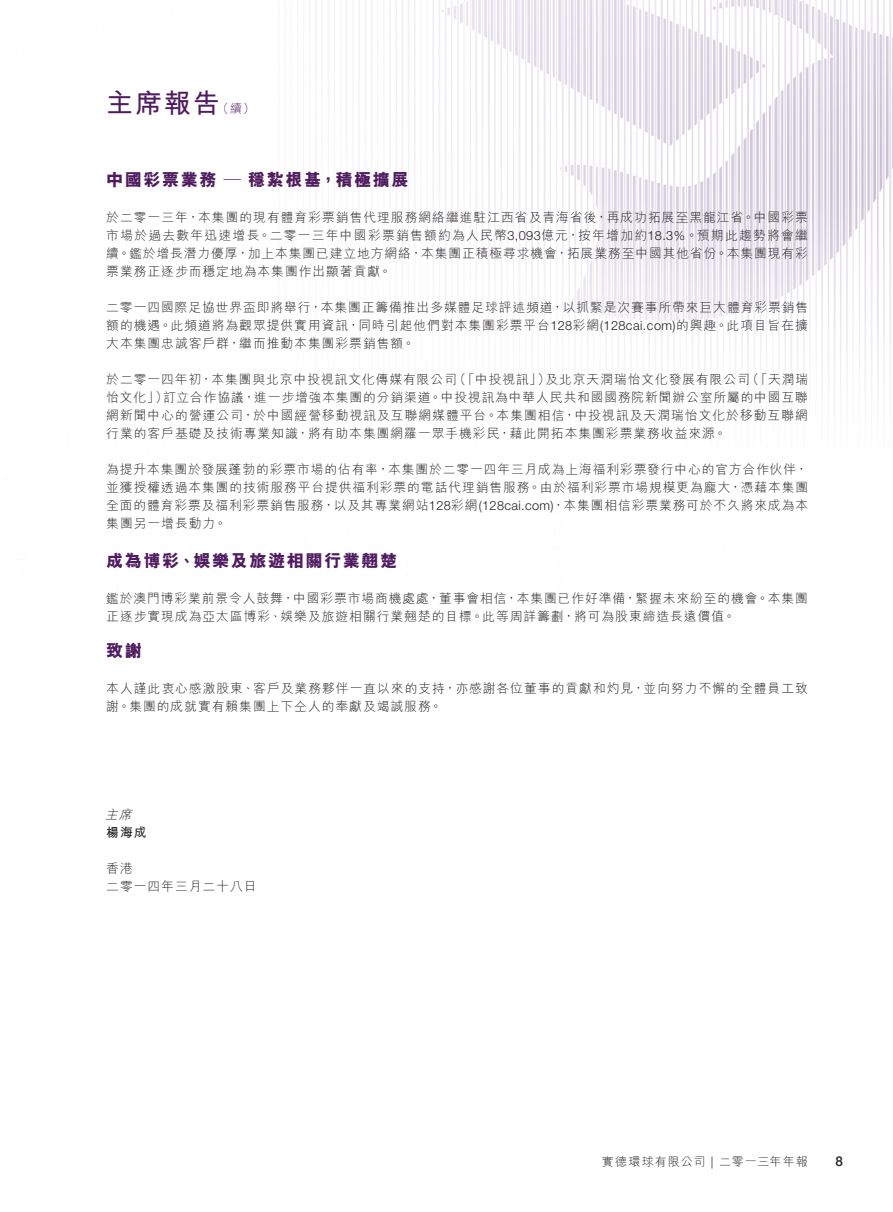
<style>
.page{position:relative;width:893px;height:1212px;background:#fff}
.page>*{position:absolute;margin:0;border:0;box-sizing:border-box;transform-origin:0 0}
.t1{font:27px "M Hei HK Bold E Ten B5 H";color:#501c60}
.t2{font:17.25px "M Hei HK Xbold E Ten B5 H";letter-spacing:.08em;color:#501c60}
.t3{font:500 13.5px "Helvetica Neue LT Std";color:#231f20}
.t4{font:12.75px/18px "M Hei HK Light E Ten B5 H";letter-spacing:.08em;color:#231f20;text-align:justify}
.t5{font:12.75px "M Hei HK Bold E Ten B5 H";color:#231f20}
.t6{font:italic 12.75px "M Hei HK Light E Ten B5 H";color:#231f20}
.t7{font:12px "M Hei HK Light E Ten B5 H";letter-spacing:.095em;color:#231f20}
.t8{font:12px "M Hei HK Light E Ten B5 H";color:#501c60}
.s1{font-family:"Helvetica Neue LT Std";font-weight:300}
</style>
<div class="page">
<img style="left:315px;top:0;width:578px;height:398px">
<h1 class="t1" style="left:106px;top:93px;width:115px">主席報告</h1>
<p class="t8" style="left:217px;top:104px;width:40px">（續）</p>
<h2 class="t2" style="left:106px;top:173px;width:304px">中國彩票業務 — 穩紮根基，積極擴展</h2>
<p class="t4" style="left:106px;top:209px;width:703px">於二零一三年，本集團的現有體育彩票銷售代理服務網絡繼進駐江西省及青海省後，再成功拓展至黑龍江省。中國彩票市場於過去數年迅速增長。二零一三年中國彩票銷售額約為人民幣<span class="s1">3,093</span>億元，按年增加約<span class="s1">18.3%</span>。預期此趨勢將會繼續。鑑於增長潛力優厚，加上本集團已建立地方網絡，本集團正積極尋求機會，拓展業務至中國其他省份。本集團現有彩票業務正逐步而穩定地為本集團作出顯著貢獻。</p>
<p class="t4" style="left:106px;top:299px;width:703px">二零一四國際足協世界盃即將舉行，本集團正籌備推出多媒體足球評述頻道，以抓緊是次賽事所帶來巨大體育彩票銷售額的機遇。此頻道將為觀眾提供實用資訊，同時引起他們對本集團彩票平台<span class="s1">128</span>彩網<span class="s1">(128cai.com)</span>的興趣。此項目旨在擴大本集團忠誠客戶群，繼而推動本集團彩票銷售額。</p>
<p class="t4" style="left:106px;top:371px;width:703px">於二零一四年初，本集團與北京中投視訊文化傳媒有限公司（「中投視訊」）及北京天潤瑞怡文化發展有限公司（「天潤瑞怡文化」）訂立合作協議，進一步增強本集團的分銷渠道。中投視訊為中華人民共和國國務院新聞辦公室所屬的中國互聯網新聞中心的營運公司，於中國經營移動視訊及互聯網媒體平台。本集團相信，中投視訊及天潤瑞怡文化於移動互聯網行業的客戶基礎及技術專業知識，將有助本集團網羅一眾手機彩民，藉此開拓本集團彩票業務收益來源。</p>
<p class="t4" style="left:106px;top:461px;width:703px">為提升本集團於發展蓬勃的彩票市場的佔有率，本集團於二零一四年三月成為上海福利彩票發行中心的官方合作伙伴，並獲授權透過本集團的技術服務平台提供福利彩票的電話代理銷售服務。由於福利彩票市場規模更為龐大，憑藉本集團全面的體育彩票及福利彩票銷售服務，以及其專業網站<span class="s1">128</span>彩網<span class="s1">(128cai.com)</span>，本集團相信彩票業務可於不久將來成為本集團另一增長動力。</p>
<h2 class="t2" style="left:106px;top:553px;width:292px">成為博彩、娛樂及旅遊相關行業翹楚</h2>
<p class="t4" style="left:106px;top:590px;width:703px">鑑於澳門博彩業前景令人鼓舞，中國彩票市場商機處處，董事會相信，本集團已作好準備，緊握未來紛至的機會。本集團正逐步實現成為亞太區博彩、娛樂及旅遊相關行業翹楚的目標。此等周詳籌劃，將可為股東締造長遠價值。</p>
<h2 class="t2" style="left:106px;top:643px;width:37px">致謝</h2>
<p class="t4" style="left:106px;top:680px;width:703px">本人謹此衷心感激股東、客戶及業務夥伴一直以來的支持，亦感謝各位董事的貢獻和灼見，並向努力不懈的全體員工致謝。集團的成就實有賴集團上下仝人的奉獻及竭誠服務。</p>
<p class="t6" style="left:105px;top:809px;width:31px">主席</p>
<p class="t5" style="left:106px;top:827px;width:42px">楊海成</p>
<p class="t4" style="left:106px;top:860px;width:152px">香港<br>二零一四年三月二十八日</p>
<p class="t7" style="left:602px;top:1157px;width:208px">實德環球有限公司 <span class="s1">|</span> 二零一三年年報</p>
<p class="t3" style="left:836px;top:1157px;width:9px">8</p>
</div>
